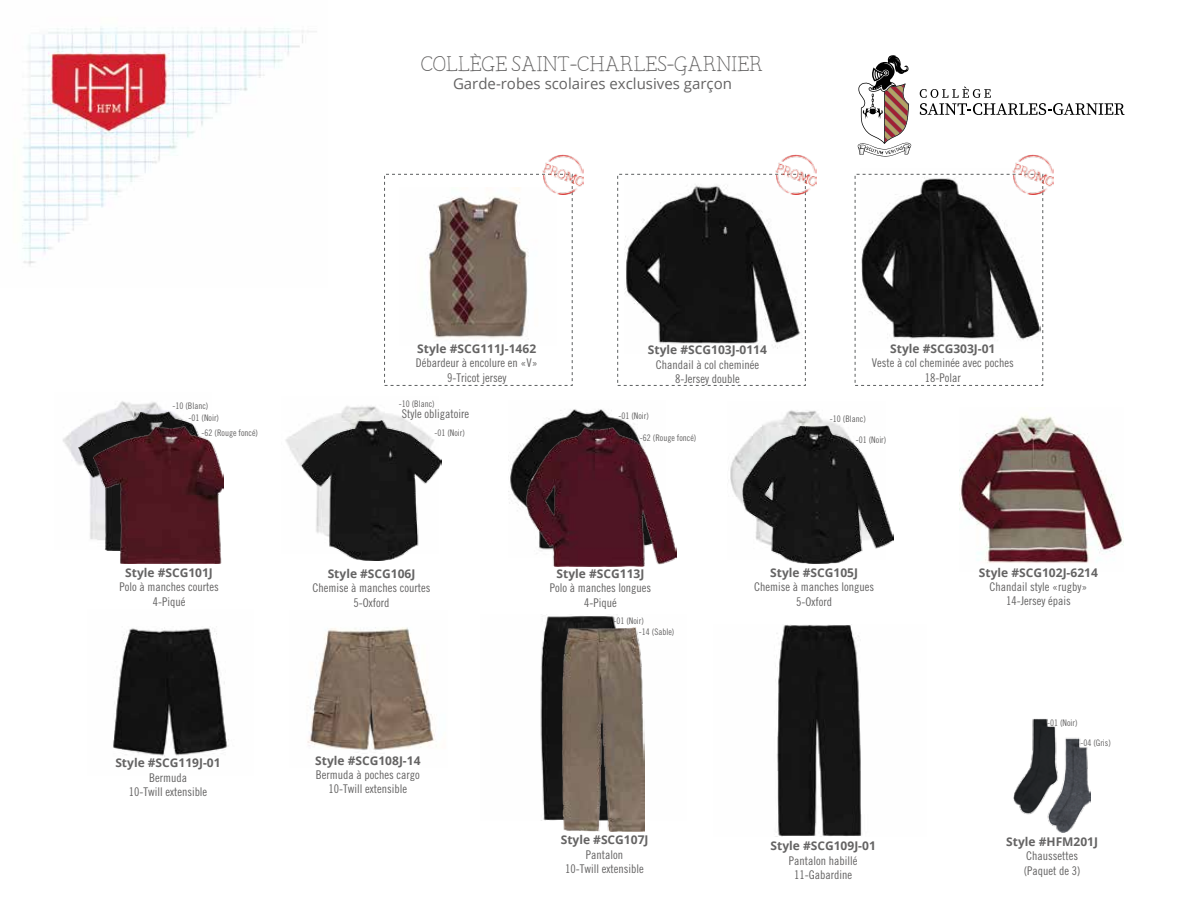
<style>
.page{position:relative;width:1188px;height:918px;background:#fff}
.page>*{position:absolute;margin:0;border:0;box-sizing:border-box;transform-origin:0 0}
.t1{font:21px "Brixton Ln";color:#646363}
.t2{font:15px "Open Sans";color:#646363}
.t3{font:12px/14.4px "Trade Gothic Cond Eighteen";color:#646363;text-align:center}
.t4{font:700 12px "Open Sans";color:#646363}
.t5{font:9px "Trade Gothic Cond Eighteen";color:#646363}
</style>
<div class="page">
<img style="left:1013px;top:719px;width:78px;height:114px">
<img style="left:540px;top:616px;width:105px;height:204px">
<img style="left:562px;top:627px;width:82px;height:204px">
<img style="left:307px;top:627px;width:128px;height:123px">
<img style="left:775px;top:624px;width:87px;height:213px">
<img style="left:113px;top:628px;width:116px;height:129px">
<img style="left:63px;top:401px;width:109px;height:64px">
<img style="left:79px;top:412px;width:115px;height:128px">
<img style="left:93px;top:426px;width:131px;height:138px">
<img style="left:285px;top:406px;width:123px;height:62px">
<img style="left:302px;top:421px;width:140px;height:139px">
<img style="left:508px;top:409px;width:127px;height:102px">
<img style="left:526px;top:427px;width:151px;height:140px">
<img style="left:730px;top:410px;width:110px;height:93px">
<img style="left:742px;top:426px;width:151px;height:138px">
<img style="left:960px;top:415px;width:164px;height:148px">
<img style="left:861px;top:170px;width:179px;height:170px">
<img style="left:624px;top:185px;width:178px;height:164px">
<img style="left:427px;top:188px;width:102px;height:151px">
<img style="left:22px;top:27px;width:295px;height:238px">
<svg style="left:920px;top:87px;width:205px;height:28px"></svg>
<svg style="left:857px;top:55px;width:54px;height:102px"></svg>
<div style="left:855px;top:174px;width:188px;height:212px;border:1px dashed #5b5e5f"></div>
<img style="left:1013px;top:154px;width:41px;height:40px">
<div style="left:618px;top:174px;width:188px;height:212px;border:1px dashed #5b5e5f"></div>
<img style="left:776px;top:154px;width:40px;height:40px">
<div style="left:384px;top:174px;width:188px;height:212px;border:1px dashed #5b5e5f"></div>
<img style="left:542px;top:154px;width:41px;height:40px">
<h1 class="t1" style="left:422px;top:52px;width:343px">COLLÈGE SAINT-CHARLES-GARNIER</h1>
<p class="t2" style="left:453px;top:74px;width:280px">Garde-robes scolaires exclusives garçon</p>
<p class="t4" style="left:417px;top:340px;width:121px">Style #SCG111J-1462</p>
<p class="t3" style="left:416px;top:356px;width:123px">Débardeur à encolure en «V»<br>9-Tricot jersey</p>
<p class="t4" style="left:648px;top:342px;width:121px">Style #SCG103J-0114</p>
<p class="t3" style="left:656px;top:357px;width:105px">Chandail à col cheminée<br>8-Jersey double</p>
<p class="t4" style="left:890px;top:340px;width:107px">Style #SCG303J-01</p>
<p class="t3" style="left:872px;top:356px;width:143px">Veste à col cheminée avec poches<br>18-Polar</p>
<p class="t5" style="left:172px;top:401px;width:37px">-10 (Blanc)</p>
<p class="t5" style="left:202px;top:427px;width:58px">-62 (Rouge foncé)</p>
<p class="t5" style="left:189px;top:413px;width:32px">-01 (Noir)</p>
<p class="t5" style="left:399px;top:398px;width:37px">-10 (Blanc)</p>
<p class="t3" style="left:402px;top:407px;width:69px">Style obligatoire</p>
<p class="t5" style="left:434px;top:427px;width:32px">-01 (Noir)</p>
<p class="t5" style="left:618px;top:411px;width:32px">-01 (Noir)</p>
<p class="t5" style="left:640px;top:432px;width:58px">-62 (Rouge foncé)</p>
<p class="t5" style="left:830px;top:413px;width:37px">-10 (Blanc)</p>
<p class="t5" style="left:856px;top:434px;width:32px">-01 (Noir)</p>
<p class="t4" style="left:125px;top:564px;width:89px">Style #SCG101J</p>
<p class="t3" style="left:119px;top:580px;width:101px">Polo à manches courtes<br>4-Piqué</p>
<p class="t4" style="left:328px;top:565px;width:89px">Style #SCG106J</p>
<p class="t3" style="left:313px;top:581px;width:119px">Chemise à manches courtes<br>5-Oxford</p>
<p class="t4" style="left:557px;top:565px;width:89px">Style #SCG113J</p>
<p class="t3" style="left:550px;top:581px;width:103px">Polo à manches longues<br>4-Piqué</p>
<p class="t4" style="left:770px;top:564px;width:89px">Style #SCG105J</p>
<p class="t3" style="left:754px;top:580px;width:121px">Chemise à manches longues<br>5-Oxford</p>
<p class="t4" style="left:979px;top:564px;width:121px">Style #SCG102J-6214</p>
<p class="t3" style="left:989px;top:579px;width:99px">Chandail style «rugby»<br>14-Jersey épais</p>
<p class="t5" style="left:613px;top:615px;width:32px">-01 (Noir)</p>
<p class="t5" style="left:639px;top:627px;width:37px">-14 (Sable)</p>
<p class="t5" style="left:1047px;top:717px;width:32px">-01 (Noir)</p>
<p class="t5" style="left:1080px;top:737px;width:32px">-04 (Gris)</p>
<p class="t4" style="left:115px;top:754px;width:107px">Style #SCG119J-01</p>
<p class="t3" style="left:129px;top:770px;width:80px">Bermuda<br>10-Twill extensible</p>
<p class="t4" style="left:315px;top:752px;width:107px">Style #SCG108J-14</p>
<p class="t3" style="left:316px;top:767px;width:105px">Bermuda à poches cargo<br>10-Twill extensible</p>
<p class="t4" style="left:561px;top:832px;width:89px">Style #SCG107J</p>
<p class="t3" style="left:565px;top:847px;width:80px">Pantalon<br>10-Twill extensible</p>
<p class="t4" style="left:771px;top:837px;width:107px">Style #SCG109J-01</p>
<p class="t3" style="left:789px;top:853px;width:70px">Pantalon habillé<br>11-Gabardine</p>
<p class="t4" style="left:1006px;top:833px;width:93px">Style #HFM201J</p>
<p class="t3" style="left:1024px;top:849px;width:58px;text-align:left">Chaussettes (Paquet de 3)</p>
</div>
